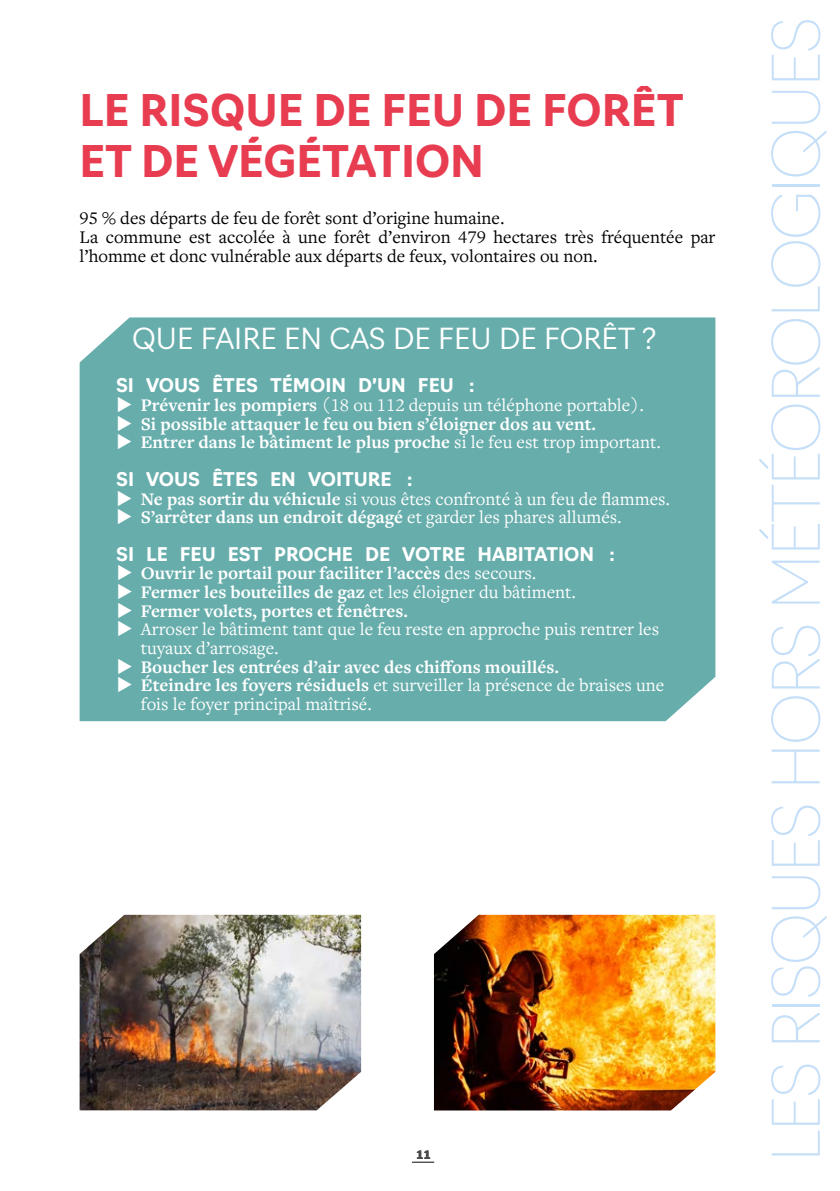
<style>
.page{position:relative;width:840px;height:1191px;background:#fff}
.page>*{position:absolute;margin:0;border:0;box-sizing:border-box;transform-origin:0 0}
.t1{font:100 64px "Navigo";letter-spacing:-.045em;color:#c6dff8}
.t2{font:700 42.6px/51.2px "Navigo";color:#e83c51}
.t3{font:300 28.4px "Navigo";color:#fff}
.t4{font:700 18.4px "Freight Text Pro";color:#fff}
.t5{font:18.4px/18.6px "Freight Text Pro";color:#fff}
.t6{font:18.4px/18.6px "Freight Text Pro";color:#000}
.t7{font:700 18.4px "Navigo";color:#fff}
.t8{font:900 11.4px "Navigo";color:#4a4a49}
.s1{font-weight:700}
.s2{font-weight:400}
</style>
<div class="page">
<svg style="left:412px;top:1161px;width:22px;height:1px"></svg>
<div style="left:80px;top:317px;width:635px;height:404px;background:#66adab"></div>
<img style="left:80px;top:914px;width:281px;height:196px">
<img style="left:433px;top:914px;width:282px;height:196px">
<h2 class="t2" style="left:80px;top:81px;width:605px">LE RISQUE DE FEU DE FORÊT<br>ET DE VÉGÉTATION</h2>
<p class="t6" style="left:80px;top:208px;width:637px">95 % des départs de feu de forêt sont d’origine humaine.<br>La commune est accolée à une forêt d’environ 479 hectares très fréquentée par l’homme et donc vulnérable aux départs de feux, volontaires ou non.</p>
<h3 class="t3" style="left:132px;top:316px;width:525px">QUE FAIRE EN CAS DE FEU DE FORÊT ?</h3>
<p class="t7" style="left:116px;top:371px;width:363px">SI VOUS ÊTES TÉMOIN D’UN FEU :</p>
<p class="t5" style="left:116px;top:395px;width:528px">◆ <span class="s1">Prévenir les pompiers</span> (18 ou 112 depuis un téléphone portable).</p>
<p class="t4" style="left:116px;top:411px;width:481px">◆ Si possible attaquer le feu ou bien s’éloigner dos au vent.</p>
<p class="t4" style="left:116px;top:430px;width:545px">◆ Entrer dans le bâtiment le plus proche <span class="s2">si le feu est trop important.</span></p>
<p class="t7" style="left:116px;top:465px;width:301px">SI VOUS ÊTES EN VOITURE :</p>
<p class="t5" style="left:117px;top:489px;width:554px">◆ <span class="s1">Ne pas sortir du véhicule</span> si vous êtes confronté à un feu de flammes.</p>
<p class="t4" style="left:117px;top:505px;width:506px">◆ S’arrêter dans un endroit dégagé <span class="s2">et garder les phares allumés.</span></p>
<p class="t7" style="left:116px;top:539px;width:503px">SI LE FEU EST PROCHE DE VOTRE HABITATION :</p>
<p class="t4" style="left:117px;top:561px;width:421px">◆ Ouvrir le portail pour faciliter l’accès <span class="s2">des secours.</span></p>
<p class="t4" style="left:117px;top:580px;width:460px">◆ Fermer les bouteilles de gaz <span class="s2">et les éloigner du bâtiment.</span></p>
<p class="t4" style="left:117px;top:598px;width:293px">◆ Fermer volets, portes et fenêtres.</p>
<p class="t5" style="left:141px;top:619px;width:519px;text-indent:-24px">◆ Arroser le bâtiment tant que le feu reste en approche puis rentrer les tuyaux d’arrosage.</p>
<p class="t4" style="left:117px;top:654px;width:443px">◆ Boucher les entrées d’air avec des chiffons mouillés.</p>
<p class="t5" style="left:141px;top:675px;width:524px;text-indent:-24px">◆ <span class="s1">Éteindre les foyers résiduels</span> et surveiller la présence de braises une fois le foyer principal maîtrisé.</p>
<p class="t8" style="left:416px;top:1145px;width:16px">11</p>
<h1 class="t1" style="left:745px;top:1162px;width:1147px;rotate:-90deg">LES RISQUES HORS MÉTÉOROLOGIQUES</h1>
</div>
